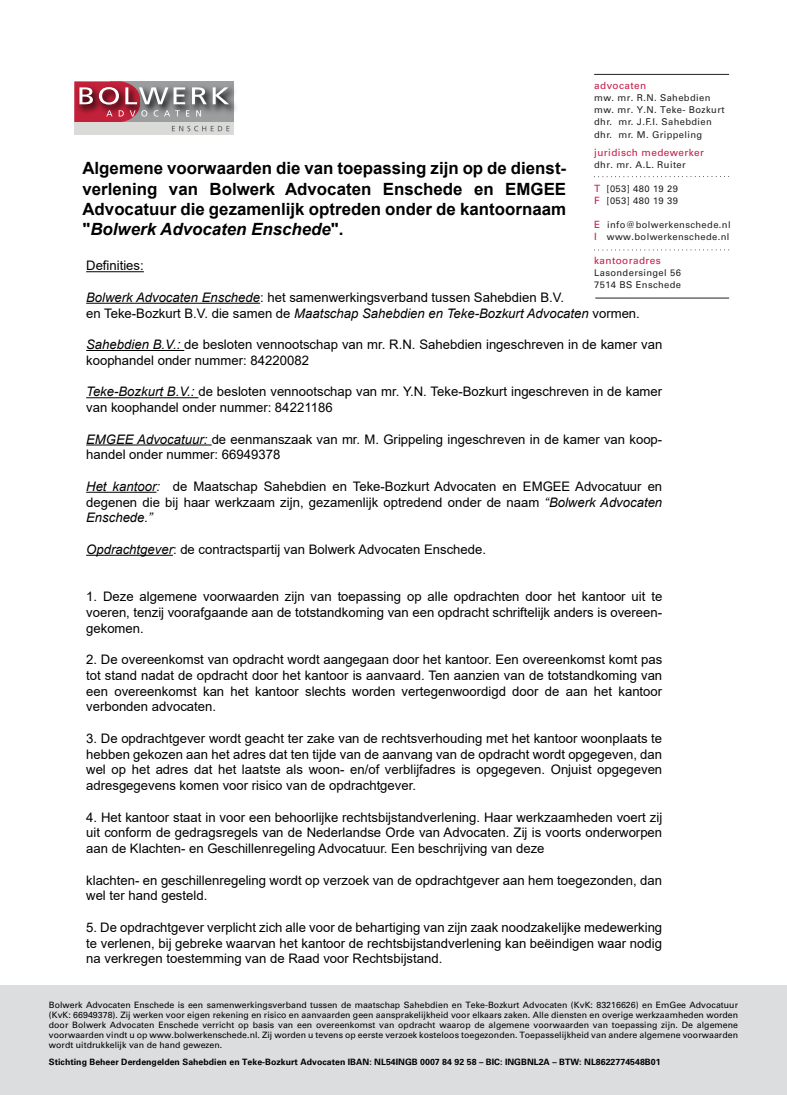
<style>
.page{position:relative;width:787px;height:1095px;background:#fff}
.page>*{position:absolute;margin:0;border:0;box-sizing:border-box;transform-origin:0 0}
.t1{font:700 16.88px/20.2px "Arial";color:#000001;text-align:justify}
.t2{font:13.12px/15.8px "Arial";color:#000001;text-align:justify}
.t3{font:10px "Univers LT Std";letter-spacing:.04em;color:#c51c47}
.t4{font:9.38px/12px "Univers LT Std";letter-spacing:.04em;color:#231f20}
.t5{font:8.75px/10px "Univers LT Std";letter-spacing:.005em;color:#000001;text-align:justify}
.t6{font:700 8.75px "Univers LT Std";letter-spacing:.005em;color:#000001}
.s1{font-size:10px;color:#c51c47}
.s2{font-style:italic}
</style>
<div class="page">
<div style="left:0;top:985px;width:787px;height:110px;background:#dcdddf"></div>
<div style="left:74px;top:122px;width:160px;height:12px;background:#dadbd9"></div>
<img style="left:229px;top:81px;width:7px;height:36px">
<svg style="left:74px;top:81px;width:155px;height:50px"></svg>
<hr style="left:594px;top:74px;width:135px;height:1px;background:#231f20">
<hr style="left:595px;top:298px;width:134px;height:1px;background:#231f20">
<svg style="left:594px;top:176px;width:135px;height:1px"></svg>
<svg style="left:594px;top:249px;width:135px;height:1px"></svg>
<hr style="left:86px;top:271px;width:58px;height:1px;background:#000001">
<hr style="left:86px;top:303px;width:174px;height:1px;background:#000001">
<hr style="left:86px;top:350px;width:98px;height:1px;background:#000001">
<hr style="left:86px;top:397px;width:112px;height:1px;background:#000001">
<hr style="left:86px;top:444px;width:126px;height:1px;background:#000001">
<hr style="left:86px;top:492px;width:70px;height:1px;background:#000001">
<hr style="left:86px;top:555px;width:87px;height:1px;background:#000001">
<p class="t3" style="left:594px;top:80px;width:54px">advocaten</p>
<p class="t4" style="left:594px;top:92px;width:132px">mw. mr. R.N. Sahebdien mw. mr. Y.N. Teke- Bozkurt dhr. mr. J.F.I. Sahebdien dhr. mr. M. Grippeling</p>
<p class="t3" style="left:594px;top:147px;width:111px">juridisch medewerker</p>
<p class="t4" style="left:594px;top:159px;width:93px">dhr. mr. A.L. Ruiter</p>
<p class="t4" style="left:594px;top:183px;width:85px"><span class="s1">T</span> [053] 480 19 29<br><span class="s1">F</span> [053] 480 19 39</p>
<p class="t4" style="left:594px;top:219px;width:138px"><span class="s1">E</span> info@bolwerkenschede.nl<br><span class="s1">I</span> www.bolwerkenschede.nl</p>
<p class="t3" style="left:594px;top:255px;width:68px">kantooradres</p>
<p class="t4" style="left:594px;top:267px;width:88px">Lasondersingel 56<br>7514 BS Enschede</p>
<p class="t1" style="left:82px;top:159px;width:485px">Algemene voorwaarden die van toepassing zijn op de dienst&shy;verlening van Bolwerk Advocaten Enschede en EMGEE Advocatuur die gezamenlijk optreden onder de kantoornaam "<span class="s2">Bolwerk Advocaten Enschede</span>".</p>
<p class="t2" style="left:86px;top:258px;width:59px">Definities:</p>
<p class="t2" style="left:86px;top:289px;width:555px"><span class="s2">Bolwerk Advocaten Enschede</span>: het samenwerkingsverband tussen Sahebdien B.V.<br>en Teke-Bozkurt B.V. die samen de <span class="s2">Maatschap Sahebdien en Teke-Bozkurt Advocaten</span> vormen.</p>
<p class="t2" style="left:86px;top:337px;width:577px"><span class="s2">Sahebdien B.V.:</span> de besloten vennootschap van mr. R.N. Sahebdien ingeschreven in de kamer van koophandel onder nummer: 84220082</p>
<p class="t2" style="left:86px;top:384px;width:577px"><span class="s2">Teke-Bozkurt B.V.:</span> de besloten vennootschap van mr. Y.N. Teke-Bozkurt ingeschreven in de kamer van koophandel onder nummer: 84221186</p>
<p class="t2" style="left:86px;top:431px;width:577px"><span class="s2">EMGEE Advocatuur:</span> de eenmanszaak van mr. M. Grippeling ingeschreven in de kamer van koop&shy;handel onder nummer: 66949378</p>
<p class="t2" style="left:86px;top:478px;width:577px"><span class="s2">Het kantoor:</span> de Maatschap Sahebdien en Teke-Bozkurt Advocaten en EMGEE Advocatuur en degenen die bij haar werkzaam zijn, gezamenlijk optredend onder de naam <span class="s2">“Bolwerk Advocaten Enschede.”</span></p>
<p class="t2" style="left:86px;top:541px;width:401px"><span class="s2">Opdrachtgever</span>: de contractspartij van Bolwerk Advocaten Enschede.</p>
<p class="t2" style="left:86px;top:589px;width:577px">1. Deze algemene voorwaarden zijn van toepassing op alle opdrachten door het kantoor uit te voeren, tenzij voorafgaande aan de totstandkoming van een opdracht schriftelijk anders is overeen&shy;gekomen.</p>
<p class="t2" style="left:86px;top:652px;width:577px">2. De overeenkomst van opdracht wordt aangegaan door het kantoor. Een overeenkomst komt pas tot stand nadat de opdracht door het kantoor is aanvaard. Ten aanzien van de totstandkoming van een overeenkomst kan het kantoor slechts worden vertegenwoordigd door de aan het kantoor verbonden advocaten.</p>
<p class="t2" style="left:86px;top:730px;width:577px">3. De opdrachtgever wordt geacht ter zake van de rechtsverhouding met het kantoor woonplaats te hebben gekozen aan het adres dat ten tijde van de aanvang van de opdracht wordt opgegeven, dan wel op het adres dat het laatste als woon- en/of verblijfadres is opgegeven. Onjuist opgegeven adresgegevens komen voor risico van de opdrachtgever.</p>
<p class="t2" style="left:86px;top:809px;width:577px">4. Het kantoor staat in voor een behoorlijke rechtsbijstandverlening. Haar werkzaamheden voert zij uit conform de gedragsregels van de Nederlandse Orde van Advocaten. Zij is voorts onderworpen aan de Klachten- en Geschillenregeling Advocatuur. Een beschrijving van deze</p>
<p class="t2" style="left:86px;top:872px;width:577px">klachten- en geschillenregeling wordt op verzoek van de opdrachtgever aan hem toegezonden, dan wel ter hand gesteld.</p>
<p class="t2" style="left:86px;top:919px;width:577px">5. De opdrachtgever verplicht zich alle voor de behartiging van zijn zaak noodzakelijke medewerking te verlenen, bij gebreke waarvan het kantoor de rechtsbijstandverlening kan beëindigen waar nodig na verkregen toestemming van de Raad voor Rechtsbijstand.</p>
<p class="t5" style="left:49px;top:1000px;width:690px">Bolwerk Advocaten Enschede is een samenwerkingsverband tussen de maatschap Sahebdien en Teke-Bozkurt Advocaten (KvK: 83216626) en EmGee Advocatuur (KvK: 66949378). Zij werken voor eigen rekening en risico en aanvaarden geen aansprakelijkheid voor elkaars zaken. Alle diensten en overige werkzaamheden worden door Bolwerk Advocaten Enschede verricht op basis van een overeenkomst van opdracht waarop de algemene voorwaarden van toepassing zijn. De algemene voorwaarden vindt u op www.bolwerkenschede.nl. Zij worden u tevens op eerste verzoek kosteloos toegezonden. Toepasselijkheid van andere algemene voorwaarden wordt uitdrukkelijk van de hand gewezen.</p>
<p class="t6" style="left:49px;top:1057px;width:613px">Stichting Beheer Derdengelden Sahebdien en Teke-Bozkurt Advocaten IBAN: NL54INGB 0007 84 92 58 – BIC: INGBNL2A – BTW: NL8622774548B01</p>
</div>
